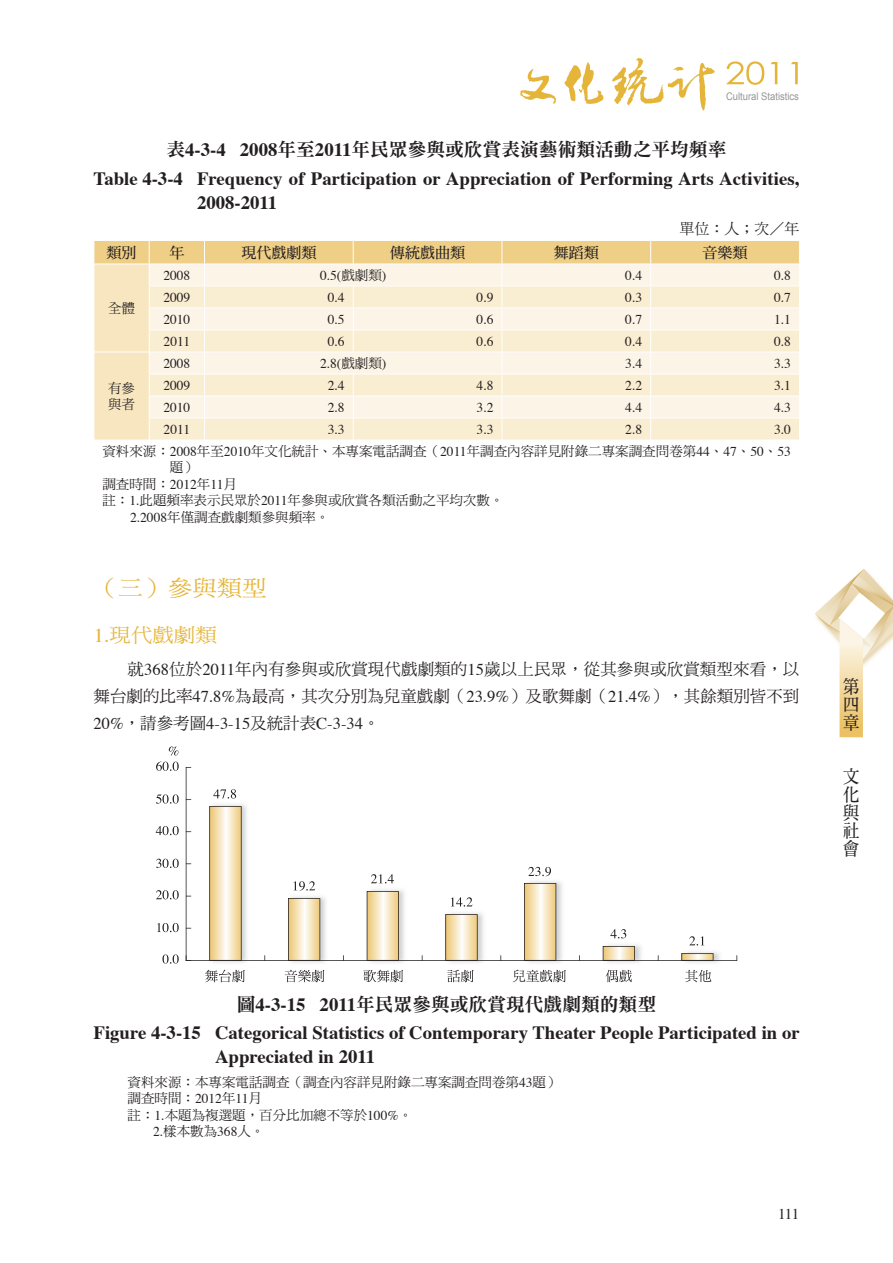
<style>
.page{position:relative;width:893px;height:1263px;background:#fff}
.page>*{position:absolute;margin:0;border:0;box-sizing:border-box;transform-origin:0 0}
.t1{font:22.5px "DF Ming Std W5";color:#e5b53a;scale:1.1 1}
.t2{font:19.5px "DF Ming Std W5";color:#e5b53a;scale:1.1 1}
.t3{font:700 18.75px/24px "Times";color:#231f20}
.t4{font:18.75px "DF Ming Std W9";color:#231f20}
.t5{font:18px/18px "DF Ming Std W7";color:#231f20;scale:.9 1}
.t6{font:16.5px/27px "DF Ming Std W5";letter-spacing:.005em;color:#231f20;text-align:right}
.t7{font:16.5px "Times";color:#231f20}
.t8{font:15px "DF Ming Std W7";color:#231f20}
.t9{font:15px "DF Ming Std W5";color:#231f20}
.t10{font:15px "Times";color:#231f20}
.t11{font:13.5px/16.5px "DF Ming Std W5";color:#231f20}
.t12{font:13.5px "Times";color:#231f20}
.t13{font:10.5px "Arial";color:#939598;scale:.9 1}
.s1{font-family:"Times";font-weight:700}
.s2{font-family:"DF Ming Std W5"}
.s3{font-family:"Times"}
</style>
<div class="page">
<svg style="left:726px;top:61px;width:38px;height:24px"></svg>
<svg style="left:771px;top:62px;width:6px;height:22px"></svg>
<svg style="left:791px;top:62px;width:7px;height:22px"></svg>
<svg style="left:564px;top:62px;width:40px;height:42px"></svg>
<svg style="left:612px;top:58px;width:103px;height:53px"></svg>
<svg style="left:520px;top:69px;width:36px;height:35px"></svg>
<img style="left:815px;top:569px;width:78px;height:101px">
<svg style="left:840px;top:619px;width:23px;height:118px;background:#f4dead"></svg>
<svg style="left:94px;top:240px;width:706px;height:200px;background:#f9edd2"></svg>
<hr style="left:94px;top:264px;width:55px;height:1px;background:#fff">
<hr style="left:149px;top:264px;width:55px;height:1px;background:#fff">
<hr style="left:204px;top:264px;width:149px;height:1px;background:#fff">
<hr style="left:353px;top:264px;width:149px;height:1px;background:#fff">
<hr style="left:502px;top:264px;width:149px;height:1px;background:#fff">
<hr style="left:651px;top:264px;width:149px;height:1px;background:#fff">
<img style="left:212px;top:804px;width:508px;height:159px">
<svg style="left:681px;top:953px;width:32px;height:7px"></svg>
<svg style="left:603px;top:946px;width:32px;height:14px"></svg>
<svg style="left:524px;top:883px;width:32px;height:77px;background:#ebd9b0"></svg>
<svg style="left:445px;top:914px;width:33px;height:46px;background:#e8d5ad"></svg>
<svg style="left:367px;top:891px;width:32px;height:69px;background:#ebd8b0"></svg>
<svg style="left:288px;top:898px;width:32px;height:62px;background:#ebd8b0"></svg>
<svg style="left:209px;top:806px;width:33px;height:154px;background:#ead8ae"></svg>
<svg style="left:205px;top:970px;width:40px;height:12px"></svg>
<svg style="left:285px;top:970px;width:39px;height:12px"></svg>
<svg style="left:363px;top:970px;width:40px;height:12px"></svg>
<svg style="left:447px;top:970px;width:27px;height:12px"></svg>
<svg style="left:513px;top:970px;width:53px;height:12px"></svg>
<svg style="left:606px;top:970px;width:26px;height:12px"></svg>
<svg style="left:685px;top:970px;width:26px;height:12px"></svg>
<svg style="left:162px;top:954px;width:17px;height:10px"></svg>
<svg style="left:157px;top:923px;width:22px;height:9px"></svg>
<svg style="left:156px;top:890px;width:23px;height:9px"></svg>
<svg style="left:156px;top:859px;width:23px;height:9px"></svg>
<svg style="left:156px;top:826px;width:23px;height:9px"></svg>
<svg style="left:156px;top:794px;width:23px;height:10px"></svg>
<svg style="left:156px;top:746px;width:23px;height:25px"></svg>
<hr style="left:186px;top:767px;width:1px;height:194px;background:#231f20">
<hr style="left:186px;top:960px;width:551px;height:1px;background:#231f20">
<svg style="left:213px;top:789px;width:23px;height:9px"></svg>
<svg style="left:293px;top:881px;width:22px;height:10px"></svg>
<svg style="left:371px;top:874px;width:23px;height:9px"></svg>
<svg style="left:451px;top:897px;width:22px;height:9px"></svg>
<svg style="left:528px;top:867px;width:23px;height:9px"></svg>
<svg style="left:610px;top:929px;width:16px;height:9px"></svg>
<svg style="left:689px;top:936px;width:15px;height:9px"></svg>
<p class="t13" style="left:726px;top:91px;width:83px">Cultural Statistics</p>
<h3 class="t4" style="left:167px;top:140px;width:561px">表<span class="s1">4-3-4 2008</span>年至<span class="s1">2011</span>年民眾參與或欣賞表演藝術類活動之平均頻率</h3>
<h3 class="t3" style="left:197px;top:164px;width:604px;text-indent:-103px">Table 4-3-4 Frequency of Participation or Appreciation of Performing Arts Activities,<br>2008-2011</h3>
<p class="t9" style="left:679px;top:220px;width:121px">單位：人；次／年</p>
<p class="t8" style="left:107px;top:244px;width:31px">類別</p>
<p class="t8" style="left:169px;top:244px;width:16px">年</p>
<p class="t8" style="left:241px;top:244px;width:76px">現代戲劇類</p>
<p class="t8" style="left:390px;top:244px;width:76px">傳統戲曲類</p>
<p class="t8" style="left:554px;top:244px;width:46px">舞蹈類</p>
<p class="t8" style="left:703px;top:244px;width:46px">音樂類</p>
<p class="t11" style="left:108px;top:300px;width:28px">全體</p>
<p class="t12" style="left:163px;top:263px;width:28px">2008</p>
<p class="t12" style="left:320px;top:263px;width:68px">0.5(<span class="s2">戲劇類</span>)</p>
<p class="t12" style="left:625px;top:263px;width:18px">0.4</p>
<p class="t12" style="left:774px;top:263px;width:18px">0.8</p>
<p class="t12" style="left:163px;top:285px;width:28px">2009</p>
<p class="t12" style="left:328px;top:285px;width:18px">0.4</p>
<p class="t12" style="left:477px;top:285px;width:18px">0.9</p>
<p class="t12" style="left:625px;top:285px;width:18px">0.3</p>
<p class="t12" style="left:774px;top:285px;width:18px">0.7</p>
<p class="t12" style="left:163px;top:307px;width:28px">2010</p>
<p class="t12" style="left:328px;top:307px;width:18px">0.5</p>
<p class="t12" style="left:477px;top:307px;width:18px">0.6</p>
<p class="t12" style="left:625px;top:307px;width:18px">0.7</p>
<p class="t12" style="left:774px;top:307px;width:18px">1.1</p>
<p class="t12" style="left:164px;top:329px;width:28px">2011</p>
<p class="t12" style="left:328px;top:329px;width:18px">0.6</p>
<p class="t12" style="left:477px;top:329px;width:18px">0.6</p>
<p class="t12" style="left:625px;top:329px;width:18px">0.4</p>
<p class="t12" style="left:774px;top:329px;width:18px">0.8</p>
<p class="t12" style="left:163px;top:351px;width:28px">2008</p>
<p class="t12" style="left:320px;top:351px;width:68px">2.8(<span class="s2">戲劇類</span>)</p>
<p class="t12" style="left:625px;top:351px;width:18px">3.4</p>
<p class="t12" style="left:774px;top:351px;width:18px">3.3</p>
<p class="t12" style="left:163px;top:373px;width:28px">2009</p>
<p class="t12" style="left:328px;top:373px;width:18px">2.4</p>
<p class="t12" style="left:477px;top:373px;width:18px">4.8</p>
<p class="t12" style="left:625px;top:373px;width:18px">2.2</p>
<p class="t12" style="left:774px;top:373px;width:18px">3.1</p>
<p class="t12" style="left:163px;top:395px;width:28px">2010</p>
<p class="t12" style="left:328px;top:395px;width:18px">2.8</p>
<p class="t12" style="left:477px;top:395px;width:18px">3.2</p>
<p class="t12" style="left:625px;top:395px;width:18px">4.4</p>
<p class="t12" style="left:774px;top:395px;width:18px">4.3</p>
<p class="t12" style="left:164px;top:417px;width:28px">2011</p>
<p class="t12" style="left:328px;top:417px;width:18px">3.3</p>
<p class="t12" style="left:477px;top:417px;width:18px">3.3</p>
<p class="t12" style="left:625px;top:417px;width:18px">2.8</p>
<p class="t12" style="left:774px;top:417px;width:18px">3.0</p>
<p class="t11" style="left:102px;top:443px;width:690px">資料來源：<span class="s3">2008</span>年至<span class="s3">2010</span>年文化統計、本專案電話調查（<span class="s3">2011</span>年調查內容詳見附錄二專案調查問卷第<span class="s3">44</span>、<span class="s3">47</span>、<span class="s3">50</span>、<span class="s3">53</span></p>
<p class="t11" style="left:170px;top:459px;width:28px">題）</p>
<p class="t11" style="left:102px;top:476px;width:136px">調查時間：<span class="s3">2012</span>年<span class="s3">11</span>月</p>
<p class="t11" style="left:102px;top:492px;width:403px">註：<span class="s3">1.</span>此題頻率表示民眾於<span class="s3">2011</span>年參與或欣賞各類活動之平均次數。</p>
<p class="t11" style="left:130px;top:509px;width:201px"><span class="s3">2.2008</span>年僅調查戲劇類參與頻率。</p>
<p class="t11" style="left:108px;top:379px;width:28px">有參與者</p>
<h1 class="t1" style="left:94px;top:576px;width:159px">（三）參與類型</h1>
<h2 class="t2" style="left:94px;top:624px;width:114px"><span class="s3">1.</span>現代戲劇類</h2>
<p class="t6" style="left:94px;top:655px;width:707px">就<span class="s3">368</span>位於<span class="s3">2011</span>年內有參與或欣賞現代戲劇類的<span class="s3">15</span>歲以上民眾，從其參與或欣賞類型來看，以<br>舞台劇的比率<span class="s3">47.8%</span>為最高，其次分別為兒童戲劇（<span class="s3">23.9%</span>）及歌舞劇（<span class="s3">21.4%</span>），其餘類別皆不到</p>
<p class="t7" style="left:94px;top:708px;width:287px">20%<span class="s2">，請參考圖</span>4-3-15<span class="s2">及統計表</span>C-3-34<span class="s2">。</span></p>
<h3 class="t5" style="left:843px;top:677px;width:21px;line-height:18.6px">第四章　</h3>
<h3 class="t5" style="left:843px;top:767px;width:19px;text-align:justify">文化與社會</h3>
<h3 class="t4" style="left:237px;top:994px;width:421px">圖<span class="s1">4-3-15 2011</span>年民眾參與或欣賞現代戲劇類的類型</h3>
<h3 class="t3" style="left:215px;top:1018px;width:586px;text-indent:-122px">Figure 4-3-15 Categorical Statistics of Contemporary Theater People Participated in or<br>Appreciated in 2011</h3>
<p class="t11" style="left:128px;top:1073px;width:434px">資料來源：本專案電話調查（調查內容詳見附錄二專案調查問卷第<span class="s3">43</span>題）</p>
<p class="t11" style="left:128px;top:1090px;width:136px">調查時間：<span class="s3">2012</span>年<span class="s3">11</span>月</p>
<p class="t11" style="left:128px;top:1106px;width:286px">註：<span class="s3">1.</span>本題為複選題，百分比加總不等於<span class="s3">100%</span>。</p>
<p class="t11" style="left:153px;top:1123px;width:113px"><span class="s3">2.</span>樣本數為<span class="s3">368</span>人。</p>
<p class="t10" style="left:778px;top:1200px;width:23px">111</p>
</div>
